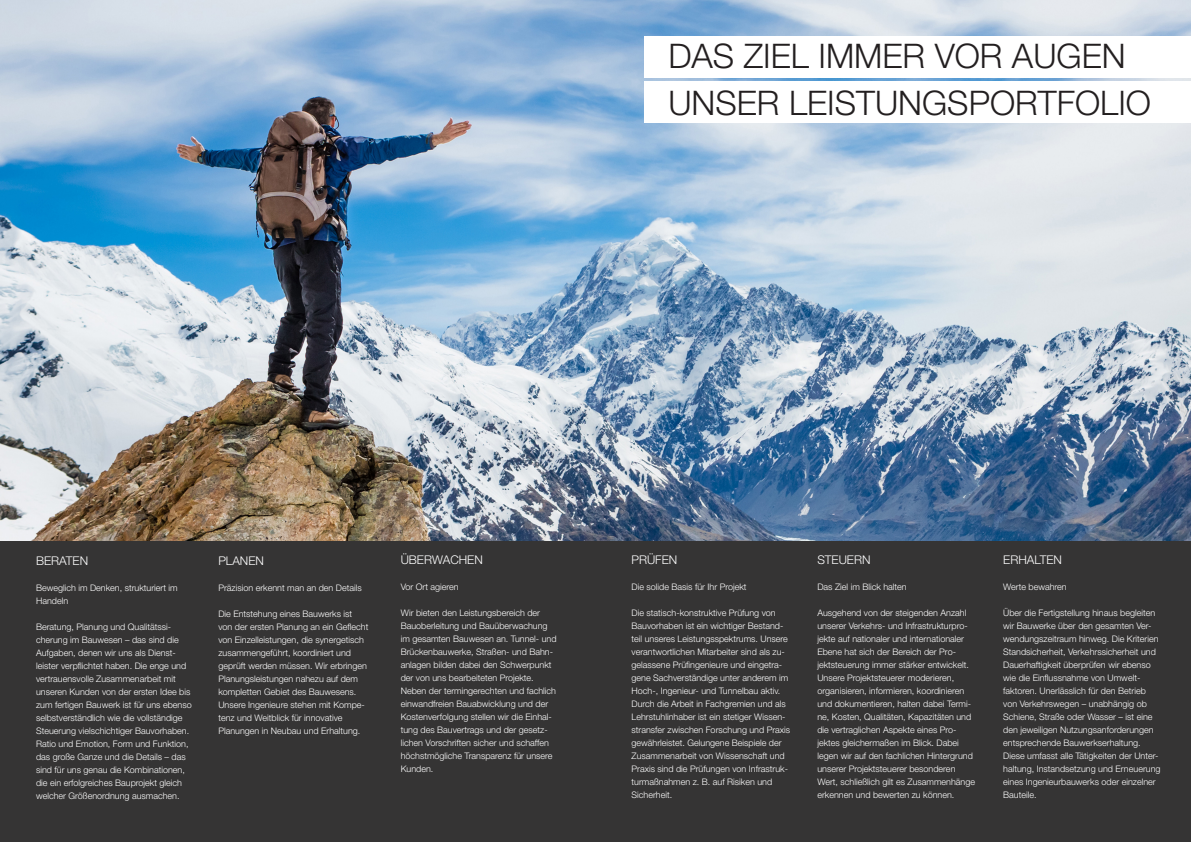
<style>
.page{position:relative;width:1191px;height:842px;background:#fff}
.page>*{position:absolute;margin:0;border:0;box-sizing:border-box;transform-origin:0 0}
.t1{font:300 33.9px "Helvetica Neue LT Pro";color:#231f20}
.t2{font:300 12px "Helvetica Neue LT Pro";color:#fff}
.t3{font:300 9px/13px "Helvetica Neue LT Pro";color:#fff}
</style>
<div class="page">
<div style="left:0;top:522px;width:1191px;height:320px;background:#353434"></div>
<img style="left:0;top:0;width:1191px;height:541px">
<div style="left:644px;top:36px;width:547px;height:41px;background:#fff"></div>
<div style="left:644px;top:81px;width:547px;height:41px;background:#fff"></div>
<p class="t1" style="left:668px;top:36px;width:459px">DAS ZIEL IMMER VOR AUGEN</p>
<p class="t1" style="left:668px;top:83px;width:484px">UNSER LEISTUNGSPORTFOLIO</p>
<p class="t2" style="left:36px;top:553px;width:54px">BERATEN</p>
<p class="t3" style="left:36px;top:581px;width:143px">Beweglich im Denken, strukturiert im<br>Handeln</p>
<p class="t3" style="left:36px;top:620px;width:157px">Beratung, Planung und Qualitätssi&shy;cherung im Bauwesen – das sind die Aufgaben, denen wir uns als Dienst&shy;leister verpflichtet haben. Die enge und vertrauensvolle Zusammenarbeit mit unseren Kunden von der ersten Idee bis zum fertigen Bauwerk ist für uns ebenso selbstverständlich wie die vollständige Steuerung vielschichtiger Bauvorhaben.<br>Ratio und Emotion, Form und Funktion, das große Ganze und die Details – das sind für uns genau die Kombinationen, die ein erfolgreiches Bauprojekt gleich welcher Größenordnung ausmachen.</p>
<p class="t2" style="left:218px;top:553px;width:47px">PLANEN</p>
<p class="t3" style="left:218px;top:581px;width:145px">Präzision erkennt man an den Details</p>
<p class="t3" style="left:218px;top:607px;width:152px">Die Entstehung eines Bauwerks ist von der ersten Planung an ein Geflecht von Einzelleistungen, die synergetisch zusammengeführt, koordiniert und geprüft werden müssen. Wir erbringen Planungsleistungen nahezu auf dem kompletten Gebiet des Bauwesens.<br>Unsere Ingenieure stehen mit Kompe&shy;tenz und Weitblick für innovative Planungen in Neubau und Erhaltung.</p>
<p class="t2" style="left:401px;top:553px;width:84px">ÜBERWACHEN</p>
<p class="t3" style="left:401px;top:580px;width:60px">Vor Ort agieren</p>
<p class="t3" style="left:401px;top:606px;width:157px">Wir bieten den Leistungsbereich der Bauoberleitung und Bauüberwachung im gesamten Bauwesen an. Tunnel- und Brückenbauwerke, Straßen- und Bahn&shy;anlagen bilden dabei den Schwerpunkt der von uns bearbeiteten Projekte.</p>
<p class="t3" style="left:401px;top:684px;width:157px">Neben der termingerechten und fachlich einwandfreien Bauabwicklung und der Kostenverfolgung stellen wir die Einhal&shy;tung des Bauvertrags und der gesetz&shy;lichen Vorschriften sicher und schaffen höchstmögliche Transparenz für unsere Kunden.</p>
<p class="t2" style="left:631px;top:553px;width:47px">PRÜFEN</p>
<p class="t3" style="left:631px;top:580px;width:117px">Die solide Basis für Ihr Projekt</p>
<p class="t3" style="left:631px;top:606px;width:160px">Die statisch-konstruktive Prüfung von Bauvorhaben ist ein wichtiger Bestand&shy;teil unseres Leistungsspektrums. Unsere verantwortlichen Mitarbeiter sind als zu&shy;gelassene Prüfingenieure und eingetra&shy;gene Sachverständige unter anderem im Hoch-, Ingenieur- und Tunnelbau aktiv.<br>Durch die Arbeit in Fachgremien und als Lehrstuhlinhaber ist ein stetiger Wissen&shy;stransfer zwischen Forschung und Praxis gewährleistet. Gelungene Beispiele der Zusammenarbeit von Wissenschaft und Praxis sind die Prüfungen von Infrastruk&shy;turmaßnahmen z. B. auf Risiken und Sicherheit.</p>
<p class="t2" style="left:817px;top:553px;width:55px">STEUERN</p>
<p class="t3" style="left:817px;top:580px;width:91px">Das Ziel im Blick halten</p>
<p class="t3" style="left:817px;top:606px;width:155px">Ausgehend von der steigenden Anzahl unserer Verkehrs- und Infrastrukturpro&shy;jekte auf nationaler und internationaler Ebene hat sich der Bereich der Pro&shy;jektsteuerung immer stärker entwickelt.<br>Unsere Projektsteuerer moderieren, organisieren, informieren, koordinieren und dokumentieren, halten dabei Termi&shy;ne, Kosten, Qualitäten, Kapazitäten und</p>
<p class="t3" style="left:817px;top:723px;width:159px">die vertraglichen Aspekte eines Pro&shy;jektes gleichermaßen im Blick. Dabei legen wir auf den fachlichen Hintergrund unserer Projektsteuerer besonderen Wert, schließlich gilt es Zusammenhänge erkennen und bewerten zu können.</p>
<p class="t2" style="left:1003px;top:553px;width:60px">ERHALTEN</p>
<p class="t3" style="left:1003px;top:580px;width:65px">Werte bewahren</p>
<p class="t3" style="left:1003px;top:606px;width:159px">Über die Fertigstellung hinaus begleiten wir Bauwerke über den gesamten Ver&shy;wendungszeitraum hinweg. Die Kriterien Standsicherheit, Verkehrssicherheit und Dauerhaftigkeit überprüfen wir ebenso wie die Einflussnahme von Umwelt&shy;faktoren. Unerlässlich für den Betrieb von Verkehrswegen – unabhängig ob Schiene, Straße oder Wasser – ist eine den jeweiligen Nutzungsanforderungen entsprechende Bauwerkserhaltung.<br>Diese umfasst alle Tätigkeiten der Unter&shy;haltung, Instandsetzung und Erneuerung eines Ingenieurbauwerks oder einzelner Bauteile.</p>
</div>
